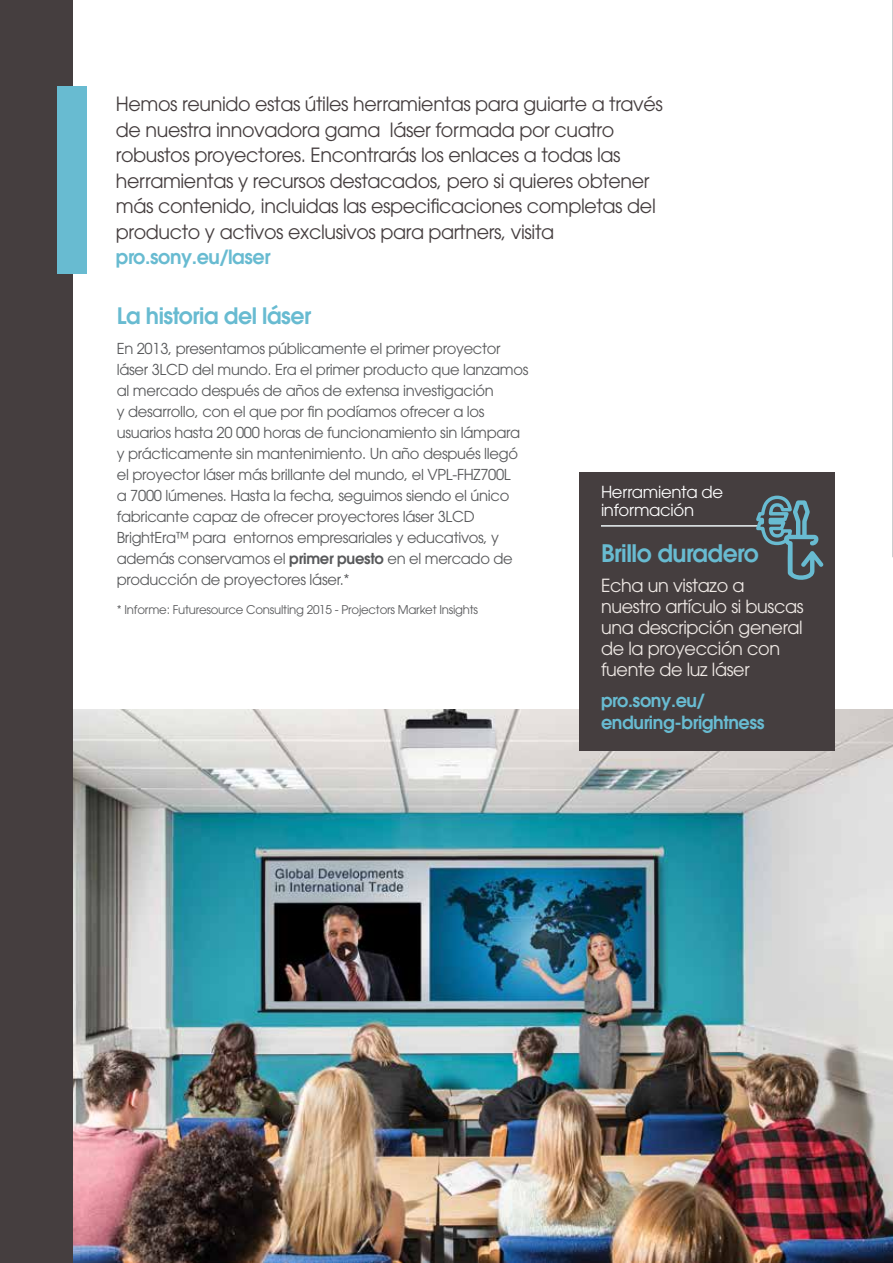
<style>
.page{position:relative;width:893px;height:1263px;background:#fff}
.page>*{position:absolute;margin:0;border:0;box-sizing:border-box;transform-origin:0 0}
.t1{font:600 24px "ITC Avant Garde Pro";letter-spacing:-.02em;color:#68bbd1}
.t2{font:600 22.5px "ITC Avant Garde Pro";letter-spacing:-.02em;color:#68bbd1}
.t3{font:19.5px/25.5px "ITC Avant Garde Pro";letter-spacing:-.02em;color:#453e3f}
.t4{font:600 19.5px "ITC Avant Garde Pro";letter-spacing:-.02em;color:#68bbd1}
.t5{font:18px/21px "ITC Avant Garde Pro";letter-spacing:-.02em;color:#efe9e5}
.t6{font:600 18px/22.5px "ITC Avant Garde Pro";letter-spacing:-.02em;color:#68bbd1}
.t7{font:16.5px/18px "ITC Avant Garde Pro";letter-spacing:-.02em;color:#fff}
.t8{font:15px/21px "ITC Avant Garde Pro";letter-spacing:-.02em;color:#58595b}
.t9{font:12px "ITC Avant Garde Pro";letter-spacing:-.02em;color:#58595b}
.s1{font-weight:600}
</style>
<div class="page">
<svg style="left:892px;top:0;width:1px;height:557px"></svg>
<img style="left:72px;top:709px;width:821px;height:554px">
<div style="left:0;top:0;width:72px;height:1263px;background:#453e3f"></div>
<div style="left:57px;top:86px;width:29px;height:187px;background:#68bbd1"></div>
<div style="left:580px;top:472px;width:255px;height:278px;background:#453e3f"></div>
<hr style="left:601px;top:525px;width:158px;height:2px;background:#edf5f7">
<svg style="left:753px;top:495px;width:71px;height:85px"></svg>
<p class="t3" style="left:116px;top:91px;width:549px">Hemos reunido estas útiles herramientas para guiarte a través de nuestra innovadora gama láser formada por cuatro robustos proyectores. Encontrarás los enlaces a todas las herramientas y recursos destacados, pero si quieres obtener más contenido, incluidas las especificaciones completas del producto y activos exclusivos para partners, visita</p>
<h3 class="t4" style="left:116px;top:244px;width:156px">pro.sony.eu/laser</h3>
<h2 class="t2" style="left:117px;top:301px;width:196px">La historia del láser</h2>
<p class="t8" style="left:117px;top:338px;width:413px">En 2013, presentamos públicamente el primer proyector láser 3LCD del mundo. Era el primer producto que lanzamos al mercado después de años de extensa investigación<br>y desarrollo, con el que por fin podíamos ofrecer a los usuarios hasta 20 000 horas de funcionamiento sin lámpara y prácticamente sin mantenimiento. Un año después llegó el proyector láser más brillante del mundo, el VPL-FHZ700L<br>a 7000 lúmenes. Hasta la fecha, seguimos siendo el único fabricante capaz de ofrecer proyectores láser 3LCD BrightEra™ para entornos empresariales y educativos, y además conservamos el <span class="s1">primer puesto</span> en el mercado de producción de proyectores láser.*</p>
<p class="t9" style="left:117px;top:603px;width:363px">* Informe: Futuresource Consulting 2015 - Projectors Market Insights</p>
<p class="t7" style="left:601px;top:483px;width:124px">Herramienta de información</p>
<h1 class="t1" style="left:601px;top:538px;width:159px">Brillo duradero</h1>
<p class="t5" style="left:601px;top:574px;width:204px">Echa un vistazo a nuestro artículo si buscas una descripción general de la proyección con fuente de luz láser</p>
<p class="t6" style="left:601px;top:688px;width:165px">pro.sony.eu/ enduring-brightness</p>
</div>
